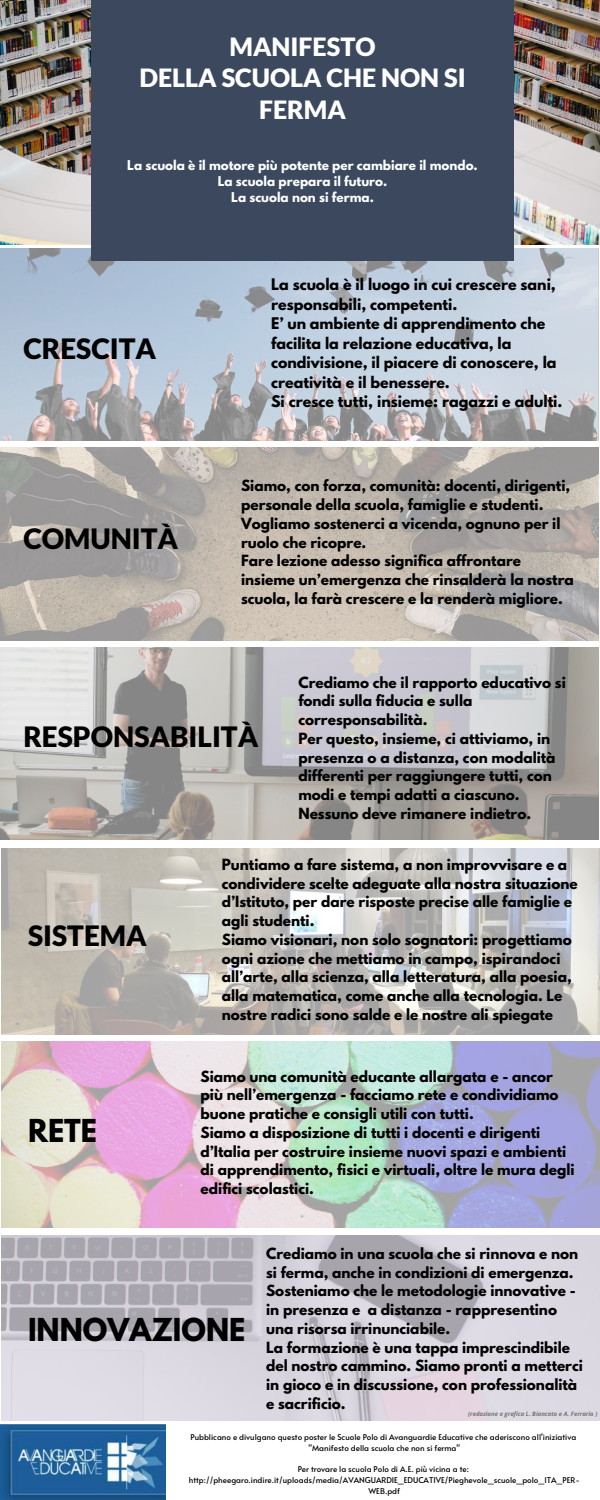
<style>
.page{position:relative;width:600px;height:1500px;background:#fff}
.page>*{position:absolute;margin:0;border:0;box-sizing:border-box;transform-origin:0 0}
.t1{font:900 28px "Lato";color:#000}
.t2{font:700 28px "League Spartan";color:#000}
.t3{font:900 25.1px/30.1px "Lato";color:#fff;text-align:center}
.t4{font:700 14.2px/19.5px "League Spartan";color:#000}
.t5{font:700 13.7px/18.8px "League Spartan";color:#000}
.t6{font:700 12px/16.3px "League Spartan";color:#fff;text-align:center}
.t7{font:8px/10.8px "Alata";color:#000;text-align:center}
.t8{font:italic 700 6px "Open Sans";color:#737373}
</style>
<div class="page">
<img style="left:2px;top:848px;width:598px;height:186px">
<img style="left:2px;top:1042px;width:598px;height:186px">
<img style="left:2px;top:1235px;width:598px;height:185px">
<img style="left:0;top:248px;width:599px;height:192px">
<img style="left:0;top:448px;width:599px;height:192px">
<img style="left:0;top:648px;width:599px;height:192px">
<img style="left:0;top:0;width:600px;height:244px">
<div style="left:92px;top:0;width:422px;height:261px;background:#3b485e"></div>
<img style="left:0;top:1424px;width:166px;height:76px">
<h2 class="t3" style="left:139px;top:32px;width:328px">MANIFESTO<br>DELLA SCUOLA CHE NON SI</h2>
<h2 class="t3" style="left:259px;top:94px;width:89px">FERMA</h2>
<p class="t6" style="left:127px;top:158px;width:352px">La scuola è il motore più potente per cambiare il mondo.<br>La scuola prepara il futuro.<br>La scuola non si ferma.</p>
<h1 class="t1" style="left:23px;top:332px;width:134px">CRESCITA</h1>
<h1 class="t1" style="left:23px;top:522px;width:156px">COMUNITÀ</h1>
<p class="t4" style="left:271px;top:277px;width:293px">La scuola è il luogo in cui crescere sani, responsabili, competenti.<br>E’ un ambiente di apprendimento che facilita la relazione educativa, la condivisione, il piacere di conoscere, la creatività e il benessere.<br>Si cresce tutti, insieme: ragazzi e adulti.</p>
<p class="t5" style="left:241px;top:478px;width:334px">Siamo, con forza, comunità: docenti, dirigenti, personale della scuola, famiglie e studenti.<br>Vogliamo sostenerci a vicenda, ognuno per il ruolo che ricopre.<br>Fare lezione adesso significa affrontare insieme un’emergenza che rinsalderà la nostra scuola, la farà crescere e la renderà migliore.</p>
<h1 class="t1" style="left:23px;top:720px;width:237px">RESPONSABILITÀ</h1>
<p class="t5" style="left:298px;top:675px;width:269px">Crediamo che il rapporto educativo si fondi sulla fiducia e sulla corresponsabilità.<br>Per questo, insieme, ci attiviamo, in presenza o a distanza, con modalità differenti per raggiungere tutti, con modi e tempi adatti a ciascuno.<br>Nessuno deve rimanere indietro.</p>
<h1 class="t1" style="left:28px;top:920px;width:120px">SISTEMA</h1>
<h1 class="t2" style="left:28px;top:1117px;width:71px">RETE</h1>
<p class="t5" style="left:222px;top:857px;width:357px">Puntiamo a fare sistema, a non improvvisare e a condividere scelte adeguate alla nostra situazione d’Istituto, per dare risposte precise alle famiglie e agli studenti.<br>Siamo visionari, non solo sognatori: progettiamo ogni azione che mettiamo in campo, ispirandoci all’arte, alla scienza, alla letteratura, alla poesia, alla matematica, come anche alla tecnologia. Le nostre radici sono salde e le nostre ali spiegate</p>
<p class="t5" style="left:201px;top:1068px;width:376px">Siamo una comunità educante allargata e - ancor più nell’emergenza - facciamo rete e condividiamo buone pratiche e consigli utili con tutti.<br>Siamo a disposizione di tutti i docenti e dirigenti d’Italia per costruire insieme nuovi spazi e ambienti di apprendimento, fisici e virtuali, oltre le mura degli edifici scolastici.</p>
<h1 class="t2" style="left:28px;top:1315px;width:219px">INNOVAZIONE</h1>
<p class="t5" style="left:266px;top:1246px;width:318px">Crediamo in una scuola che si rinnova e non si ferma, anche in condizioni di emergenza.<br>Sosteniamo che le metodologie innovative - in presenza e a distanza - rappresentino una risorsa irrinunciabile.<br>La formazione è una tappa imprescindibile del nostro cammino. Siamo pronti a metterci in gioco e in discussione, con professionalità e sacrificio.</p>
<p class="t8" style="left:468px;top:1409px;width:131px">(redazione e grafica L. Biancato e A. Ferrario )</p>
<p class="t7" style="left:190px;top:1431px;width:387px">Pubblicano e divulgano questo poster le Scuole Polo di Avanguardie Educative che aderiscono all'iniziativa "Manifesto della scuola che non si ferma"</p>
<p class="t7" style="left:189px;top:1464px;width:392px">Per trovare la scuola Polo di A.E. più vicina a te: http://pheegaro.indire.it/uploads/media/AVANGUARDIE_EDUCATIVE/Pieghevole_scuole_polo_ITA_PER-<br>WEB.pdf</p>
</div>
